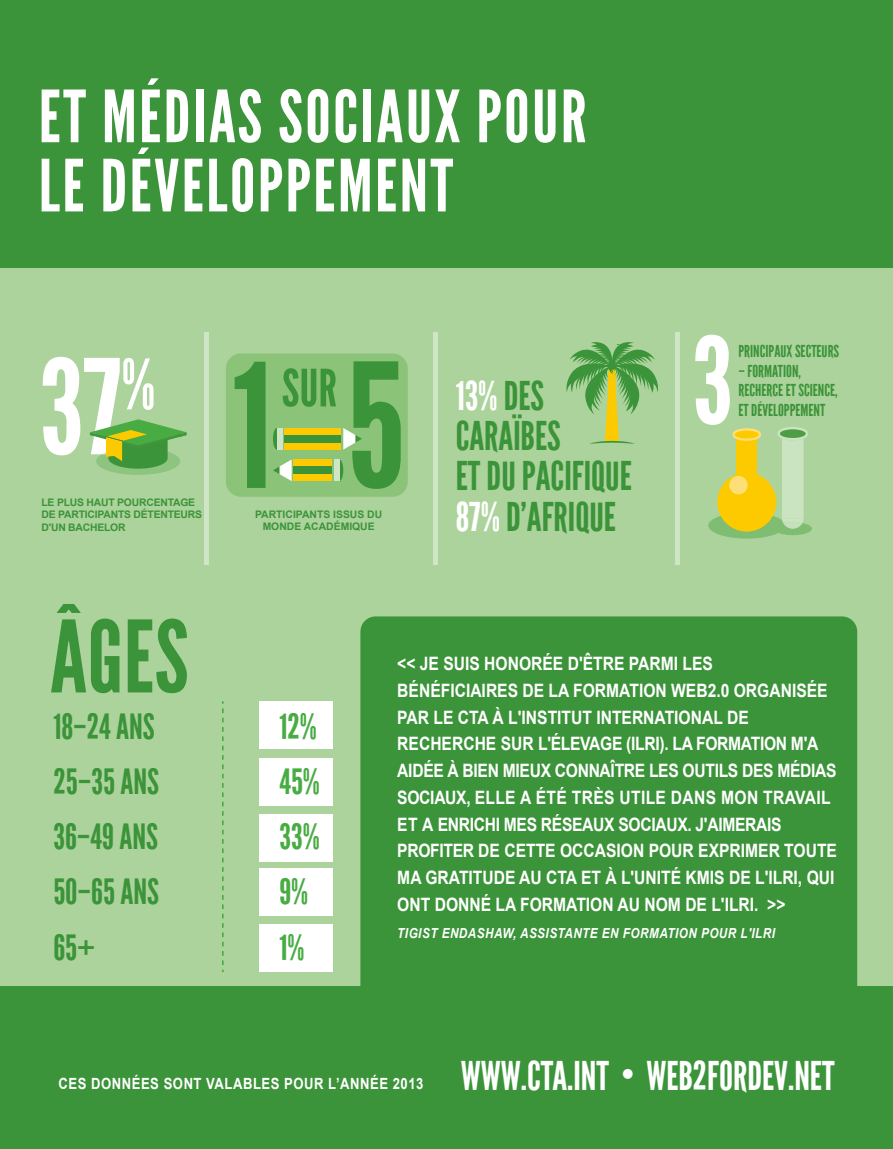
<style>
.page{position:relative;width:893px;height:1149px;background:#fff}
.page>*{position:absolute;margin:0;border:0;box-sizing:border-box;transform-origin:0 0}
.t1{font:71.7px/69.2px "League Gothic";letter-spacing:.035em;color:#fff}
.t2{font:51.3px "League Gothic";color:#3b9439}
.t3{font:39.6px/40.2px "League Gothic";color:#3b9439}
.t4{font:39.6px "League Gothic";color:#fff}
.t5{font:34.8px "League Gothic";color:#3b9439}
.t6{font:34.8px "League Gothic";color:#49ac43}
.t7{font:700 18.45px/26.7px "Arial";color:#fff;scale:.85 1}
.t8{font:16.5px/19.8px "League Gothic";color:#3b9439}
.t9{font:700 15.45px "Arial";letter-spacing:.04em;color:#fff;scale:.85 1}
.t10{font:italic 700 13.8px "Arial";letter-spacing:.04em;color:#fff;scale:.85 1}
.t11{font:700 10.35px/12.5px "Arial";letter-spacing:-.02em;color:#3b9439}
.t12{font:700 10.35px/12.5px "Arial";color:#3b9439;text-align:center}
.s1{color:#fff}
</style>
<div class="page">
<div style="left:0;top:127px;width:893px;height:945px;background:#add39d"></div>
<div style="left:0;top:985px;width:893px;height:163px;background:#3b9439"></div>
<div style="left:0;top:0;width:893px;height:267px;background:#3b9439"></div>
<div style="left:259px;top:701px;width:74px;height:47px;background:#fff"></div>
<div style="left:259px;top:758px;width:74px;height:47px;background:#fff"></div>
<div style="left:259px;top:813px;width:74px;height:48px;background:#fff"></div>
<div style="left:259px;top:868px;width:74px;height:48px;background:#fff"></div>
<div style="left:259px;top:924px;width:74px;height:47px;background:#fff"></div>
<svg style="left:222px;top:701px;width:2px;height:270px"></svg>
<svg style="left:51px;top:604px;width:68px;height:89px"></svg>
<svg style="left:128px;top:618px;width:59px;height:75px"></svg>
<div style="left:675px;top:332px;width:5px;height:232px;background:#cfe6c6"></div>
<svg style="left:43px;top:356px;width:144px;height:119px"></svg>
<hr style="left:205px;top:332px;width:4px;height:232px;background:#cfe6c6">
<div style="left:226px;top:353px;width:182px;height:143px;background:#8bc379;border-radius:15px"></div>
<svg style="left:235px;top:361px;width:31px;height:127px"></svg>
<div style="left:284px;top:428px;width:57px;height:21px;background:#fdca00"></div>
<div style="left:284px;top:435px;width:57px;height:7px;background:#3b9439"></div>
<div style="left:273px;top:428px;width:8px;height:21px;background:#3b9439;border-radius:50%"></div>
<div style="left:277px;top:428px;width:6px;height:21px;background:#cfe6c6"></div>
<svg style="left:343px;top:361px;width:58px;height:127px"></svg>
<div style="left:294px;top:459px;width:38px;height:22px;background:#fdca00"></div>
<div style="left:294px;top:466px;width:38px;height:8px;background:#3b9439"></div>
<div style="left:335px;top:459px;width:8px;height:22px;background:#3b9439;border-radius:50%"></div>
<div style="left:334px;top:459px;width:6px;height:22px;background:#cfe6c6"></div>
<svg style="left:273px;top:459px;width:19px;height:22px"></svg>
<div style="left:433px;top:332px;width:5px;height:232px;background:#cfe6c6"></div>
<svg style="left:566px;top:342px;width:92px;height:102px"></svg>
<div style="left:360px;top:616px;width:497px;height:428px;background:#3b9439;border-radius:15px"></div>
<svg style="left:695px;top:334px;width:117px;height:204px"></svg>
<div style="left:780px;top:429px;width:26px;height:9px;background:#4d9c46;border-radius:50%"></div>
<h1 class="t1" style="left:39px;top:83px;width:549px">ET MÉDIAS SOCIAUX POUR<br>LE DÉVELOPPEMENT</h1>
<h2 class="t2" style="left:282px;top:358px;width:57px">SUR</h2>
<p class="t11" style="left:42px;top:496px;width:162px">LE PLUS HAUT POURCENTAGE<br>DE PARTICIPANTS DÉTENTEURS<br>D'UN BACHELOR</p>
<p class="t12" style="left:255px;top:508px;width:129px">PARTICIPANTS ISSUS DU<br>MONDE ACADÉMIQUE</p>
<h3 class="t3" style="left:456px;top:376px;width:178px"><span class="s1">13%</span> DES<br>CARAÏBES<br>ET DU PACIFIQUE</h3>
<h3 class="t3" style="left:456px;top:497px;width:162px"><span class="s1">87%</span> D’AFRIQUE</h3>
<p class="t8" style="left:738px;top:341px;width:102px">PRINCIPAUX SECTEURS</p>
<p class="t8" style="left:738px;top:361px;width:101px">– FORMATION,<br>RECHERCE ET SCIENCE,<br>ET DÉVELOPPEMENT</p>
<h3 class="t5" style="left:53px;top:706px;width:103px">18–24 ANS</h3>
<h3 class="t6" style="left:279px;top:706px;width:39px">12%</h3>
<h3 class="t5" style="left:53px;top:761px;width:107px">25–35 ANS</h3>
<h3 class="t6" style="left:279px;top:761px;width:42px">45%</h3>
<h3 class="t5" style="left:53px;top:816px;width:106px">36–49 ANS</h3>
<h3 class="t6" style="left:279px;top:816px;width:42px">33%</h3>
<h3 class="t5" style="left:53px;top:871px;width:107px">50–65 ANS</h3>
<h3 class="t6" style="left:279px;top:871px;width:30px">9%</h3>
<h3 class="t5" style="left:53px;top:926px;width:43px">65+</h3>
<h3 class="t6" style="left:279px;top:926px;width:27px">1%</h3>
<p class="t7" style="left:397px;top:650px;width:519px">&lt;&lt; JE SUIS HONORÉE D'ÊTRE PARMI LES BÉNÉFICIAIRES DE LA FORMATION WEB2.0 ORGANISÉE PAR LE CTA À L'INSTITUT INTERNATIONAL DE RECHERCHE SUR L'ÉLEVAGE (ILRI). LA FORMATION M'A AIDÉE À BIEN MIEUX CONNAÎTRE LES OUTILS DES MÉDIAS SOCIAUX, ELLE A ÉTÉ TRÈS UTILE DANS MON TRAVAIL ET A ENRICHI MES RÉSEAUX SOCIAUX. J'AIMERAIS PROFITER DE CETTE OCCASION POUR EXPRIMER TOUTE MA GRATITUDE AU CTA ET À L'UNITÉ KMIS DE L'ILRI, QUI ONT DONNÉ LA FORMATION AU NOM DE L'ILRI. &gt;&gt;</p>
<p class="t10" style="left:397px;top:923px;width:446px">TIGIST ENDASHAW, ASSISTANTE EN FORMATION POUR L'ILRI</p>
<p class="t9" style="left:59px;top:1072px;width:431px">CES DONNÉES SONT VALABLES POUR L’ANNÉE 2013</p>
<h3 class="t4" style="left:461px;top:1052px;width:375px">WWW.CTA.INT • WEB2FORDEV.NET</h3>
</div>
